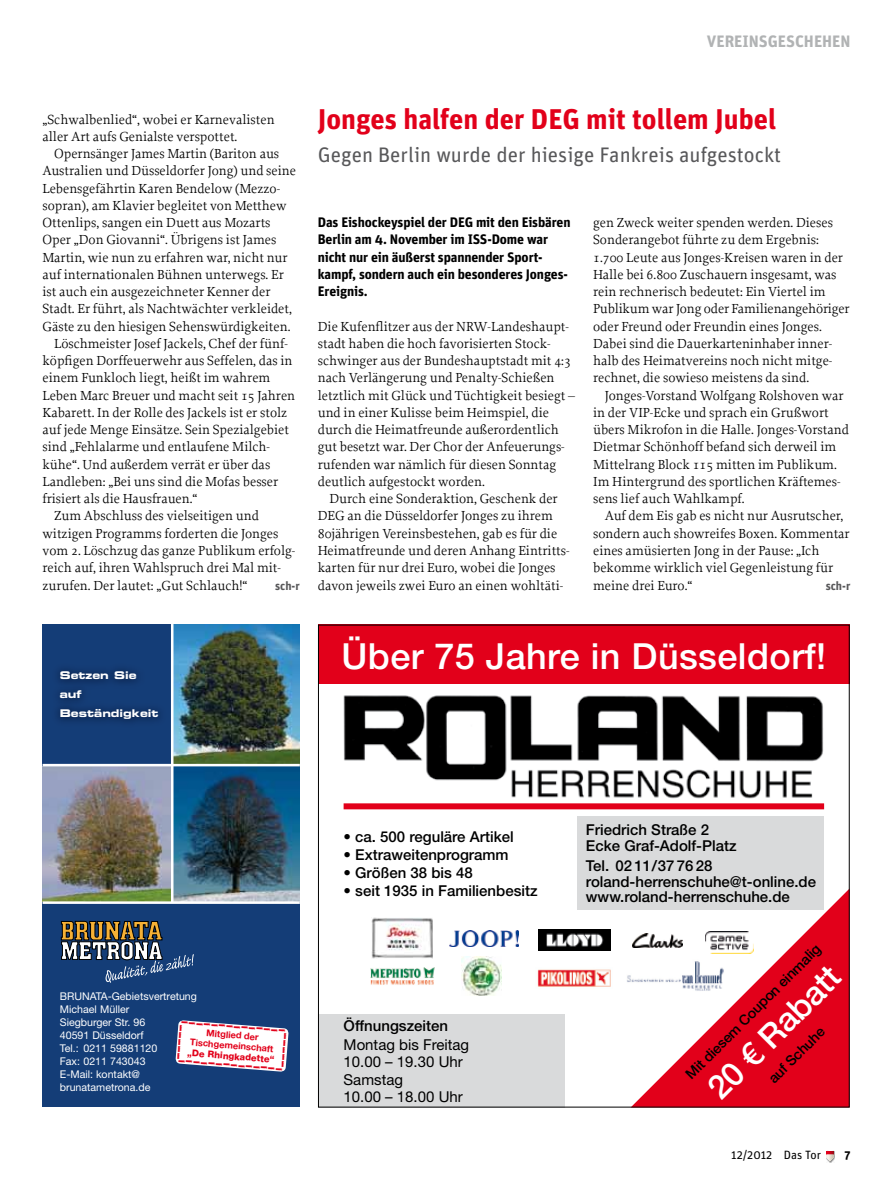
<style>
.page{position:relative;width:893px;height:1191px;background:#fff}
.page>*{position:absolute;margin:0;border:0;box-sizing:border-box;transform-origin:0 0}
.t1{font:500 36px "Helvetica Neue";letter-spacing:.015em;color:#fff}
.t2{font:500 33px "Helvetica Neue";color:#fff}
.t3{font:700 28.5px "Unit";color:#e2001a}
.t4{font:21px "Unit";color:#58585a}
.t5{font:17.7px/38.5px "Rubber Stamp Plain";color:#e2001a;scale:1.05 1}
.t6{font:17.7px "Rubber Stamp Plain";color:#e2001a}
.t7{font:700 16.5px "Unit";color:#b1b3b4}
.t8{font:500 15px/15.8px "Helvetica Neue";color:#000}
.t9{font:15px/16.5px "Helvetica Neue";color:#000}
.t10{font:500 14.25px "Helvetica Neue";color:#000}
.t11{font:13.8px/17.2px "Proforma";color:#000}
.t12{font:700 13.8px/17.2px "Unit";letter-spacing:-.01em;color:#000}
.t13{font:12px "Unit";color:#000}
.t14{font:700 12px "Unit";color:#58585a}
.t15{font:700 12px "Unit";color:#000}
.t16{font:10.65px/13px "Helvetica Neue LT";color:#fff}
.t17{font:10.65px/19.2px "Eurostile Bold Extended Two";color:#fff}
.t18{font:700 9.3px/10.6px "Helvetica Neue LT";color:#e2001a;text-align:center}
.t19{font:800 9.3px "Helvetica Neue LT";color:#e2001a}
</style>
<div class="page">
<svg style="left:826px;top:1150px;width:9px;height:12px"></svg>
<img style="left:173px;top:624px;width:127px;height:140px">
<img style="left:43px;top:766px;width:257px;height:135px">
<div style="left:43px;top:624px;width:129px;height:141px;background:#143d77"></div>
<hr style="left:43px;top:764px;width:257px;height:2px;background:#fff">
<hr style="left:171px;top:624px;width:2px;height:278px;background:#fff">
<div style="left:43px;top:902px;width:257px;height:204px;background:#143d77"></div>
<hr style="left:43px;top:901px;width:257px;height:3px;background:#fff">
<svg style="left:60px;top:920px;width:134px;height:62px"></svg>
<svg style="left:175px;top:1020px;width:114px;height:52px"></svg>
<div style="left:577px;top:816px;width:247px;height:93px;background:#d9dadb"></div>
<div style="left:318px;top:1014px;width:247px;height:93px;background:#d9dadb"></div>
<svg style="left:631px;top:890px;width:217px;height:215px;fill:#e2001a"></svg>
<img style="left:538px;top:929px;width:73px;height:21px">
<div style="left:628px;top:930px;width:56px;height:20px;background:linear-gradient(to right,#f9f9f9,#fff)"></div>
<img style="left:633px;top:933px;width:50px;height:14px">
<img style="left:371px;top:968px;width:64px;height:17px">
<img style="left:461px;top:956px;width:40px;height:39px">
<img style="left:537px;top:969px;width:74px;height:18px">
<img style="left:371px;top:917px;width:62px;height:41px">
<div style="left:624px;top:959px;width:102px;height:36px;background:#fff"></div>
<img style="left:627px;top:961px;width:97px;height:30px">
<img style="left:343px;top:695px;width:481px;height:104px">
<div style="left:344px;top:803px;width:480px;height:6px;background:#e2001a"></div>
<div style="left:318px;top:624px;width:532px;height:60px;background:#e2001a"></div>
<img style="left:450px;top:930px;width:69px;height:16px">
<img style="left:705px;top:932px;width:49px;height:21px">
<p class="t7" style="left:707px;top:31px;width:107px">Vereinsgeschehe</p>
<p class="t7" style="left:840px;top:31px;width:12px">n</p>
<p class="t11" style="left:43px;top:110px;width:234px">„Schwalbenlied“, wobei er Karnevalisten aller Art aufs Genialste verspottet.</p>
<p class="t11" style="left:54px;top:145px;width:226px">Opernsänger James Martin (Bariton aus</p>
<p class="t11" style="left:43px;top:162px;width:255px">Australien und Düsseldorfer Jong) und seine</p>
<p class="t11" style="left:43px;top:179px;width:239px">Lebensgefährtin Karen Bendelow (Mezzo-</p>
<p class="t11" style="left:43px;top:196px;width:245px">sopran), am Klavier begleitet von Metthew</p>
<p class="t11" style="left:43px;top:214px;width:230px">Ottenlips, sangen ein Duett aus Mozarts</p>
<p class="t11" style="left:43px;top:231px;width:235px">Oper „Don Giovanni“. Übrigens ist James</p>
<p class="t11" style="left:43px;top:248px;width:247px">Martin, wie nun zu erfahren war, nicht nur</p>
<p class="t11" style="left:43px;top:265px;width:243px">auf internationalen Bühnen unterwegs. Er</p>
<p class="t11" style="left:43px;top:283px;width:229px">ist auch ein ausgezeichneter Kenner der</p>
<p class="t11" style="left:43px;top:300px;width:251px">Stadt. Er führt, als Nachtwächter verkleidet,</p>
<p class="t11" style="left:43px;top:317px;width:249px">Gäste zu den hiesigen Sehenswürdigkeiten.</p>
<p class="t11" style="left:54px;top:334px;width:235px">Löschmeister Josef Jackels, Chef der fünf-</p>
<p class="t11" style="left:43px;top:352px;width:251px">köpfigen Dorffeuerwehr aus Seffelen, das in</p>
<p class="t11" style="left:43px;top:369px;width:229px">einem Funkloch liegt, heißt im wahrem</p>
<p class="t11" style="left:43px;top:386px;width:254px">Leben Marc Breuer und macht seit 15 Jahren</p>
<p class="t11" style="left:43px;top:403px;width:246px">Kabarett. In der Rolle des Jackels ist er stolz</p>
<p class="t11" style="left:43px;top:421px;width:248px">auf jede Menge Einsätze. Sein Spezialgebiet</p>
<p class="t11" style="left:43px;top:438px;width:228px">sind „Fehlalarme und entlaufene Milch-</p>
<p class="t11" style="left:43px;top:455px;width:229px">kühe“. Und außerdem verrät er über das</p>
<p class="t11" style="left:43px;top:472px;width:237px">Landleben: „Bei uns sind die Mofas besser</p>
<p class="t11" style="left:43px;top:490px;width:157px">frisiert als die Hausfrauen.“</p>
<p class="t11" style="left:54px;top:507px;width:206px">Zum Abschluss des vielseitigen und</p>
<p class="t11" style="left:43px;top:524px;width:237px">witzigen Programms forderten die Jonges</p>
<p class="t11" style="left:43px;top:541px;width:254px">vom 2. Löschzug das ganze Publikum erfolg-</p>
<p class="t11" style="left:43px;top:559px;width:239px">reich auf, ihren Wahlspruch drei Mal mit-</p>
<p class="t11" style="left:43px;top:576px;width:206px">zurufen. Der lautet: „Gut Schlauch!“</p>
<p class="t14" style="left:275px;top:578px;width:26px">sch-r</p>
<p class="t17" style="left:60px;top:665px;width:100px">Setzen Sie auf<br>Beständigkeit</p>
<h3 class="t3" style="left:318px;top:102px;width:460px">Jonges halfen der DEG mit tollem Jubel</h3>
<h3 class="t4" style="left:318px;top:143px;width:465px">Gegen Berlin wurde der hiesige Fankreis aufgestockt</h3>
<p class="t12" style="left:318px;top:213px;width:254px">Das Eishockeyspiel der DEG mit den Eisbären Berlin am 4. November im ISS-Dome war nicht nur ein äußerst spannender Sport&shy;kampf, sondern auch ein besonderes Jonges-Ereignis.</p>
<p class="t11" style="left:318px;top:317px;width:259px">Die Kufenflitzer aus der NRW-Landeshaupt&shy;stadt haben die hoch favorisierten Stock&shy;schwinger aus der Bundeshauptstadt mit 4:3 nach Verlängerung und Penalty-Schießen letztlich mit Glück und Tüchtigkeit besiegt – und in einer Kulisse beim Heimspiel, die durch die Heimatfreunde außerordentlich gut besetzt war. Der Chor der Anfeuerungs&shy;rufenden war nämlich für diesen Sonntag deutlich aufgestockt worden.</p>
<p class="t11" style="left:318px;top:490px;width:253px;text-indent:12px">Durch eine Sonderaktion, Geschenk der DEG an die Düsseldorfer Jonges zu ihrem 80jährigen Vereinsbestehen, gab es für die Heimatfreunde und deren Anhang Eintritts&shy;karten für nur drei Euro, wobei die Jonges davon jeweils zwei Euro an einen wohltäti-</p>
<p class="t11" style="left:593px;top:214px;width:258px">gen Zweck weiter spenden werden. Dieses Sonderangebot führte zu dem Ergebnis:<br>1.700 Leute aus Jonges-Kreisen waren in der Halle bei 6.800 Zuschauern insgesamt, was rein rechnerisch bedeutet: Ein Viertel im Publikum war Jong oder Familienangehöriger oder Freund oder Freundin eines Jonges.<br>Dabei sind die Dauerkarteninhaber inner&shy;halb des Heimatvereins noch nicht mitge&shy;rechnet, die sowieso meistens da sind.</p>
<p class="t11" style="left:593px;top:386px;width:257px;text-indent:12px">Jonges-Vorstand Wolfgang Rolshoven war in der VIP-Ecke und sprach ein Grußwort übers Mikrofon in die Halle. Jonges-Vorstand Dietmar Schönhoff befand sich derweil im Mittelrang Block 115 mitten im Publikum.<br>Im Hintergrund des sportlichen Kräftemes&shy;sens lief auch Wahlkampf.</p>
<p class="t11" style="left:593px;top:507px;width:258px;text-indent:12px">Auf dem Eis gab es nicht nur Ausrutscher, sondern auch showreifes Boxen. Kommentar eines amüsierten Jong in der Pause: „Ich bekomme wirklich viel Gegenleistung für meine drei Euro.“</p>
<p class="t14" style="left:826px;top:578px;width:26px">sch-r</p>
<h1 class="t1" style="left:341px;top:634px;width:486px">Über 75 Jahre in Düsseldorf!</h1>
<p class="t8" style="left:344px;top:828px;width:172px">• ca. 500 reguläre Artikel</p>
<p class="t8" style="left:344px;top:846px;width:167px">• Extraweitenprogramm</p>
<p class="t8" style="left:344px;top:864px;width:131px">• Größen 38 bis 48</p>
<p class="t8" style="left:344px;top:882px;width:195px">• seit 1935 in Familienbesitz</p>
<p class="t8" style="left:586px;top:821px;width:152px">Friedrich Straße 2<br>Ecke Graf-Adolf-Platz</p>
<p class="t8" style="left:586px;top:857px;width:232px">Tel. 02 11/37 76 28 roland-herrenschuhe@t-online.de www.roland-herrenschuhe.de</p>
<p class="t16" style="left:60px;top:989px;width:139px">BRUNATA-Gebietsvertretung<br>Michael Müller<br>Siegburger Str. 96<br>40591 Düsseldorf<br>Tel.: 0211 59881120<br>Fax: 0211 743043<br>E-Mail: kontakt@ brunatametrona.de</p>
<p class="t5" style="left:183px;top:1003px;width:102px;rotate:5deg">-------------- --------------</p>
<p class="t6" style="left:168px;top:1058px;width:37px;rotate:-85deg">-----</p>
<p class="t6" style="left:272px;top:1066px;width:37px;rotate:-85deg">-----</p>
<p class="t18" style="left:191px;top:1026px;width:85px;rotate:4deg">Mitglied der<br>Tischgemeinschaft</p>
<p class="t19" style="left:188px;top:1047px;width:88px;rotate:4deg">„De Rhingkadette“</p>
<p class="t8" style="left:344px;top:1018px;width:106px">Öffnungszeiten</p>
<p class="t9" style="left:344px;top:1036px;width:127px">Montag bis Freitag<br>10.00 – 19.30 Uhr</p>
<p class="t9" style="left:344px;top:1071px;width:121px">Samstag<br>10.00 – 18.00 Uhr</p>
<p class="t10" style="left:682px;top:1070px;width:186px;rotate:-45deg">Mit diesem Coupon einmalig</p>
<h2 class="t2" style="left:699px;top:1079px;width:174px;rotate:-45deg">20 € Rabatt</h2>
<p class="t10" style="left:765px;top:1074px;width:74px;rotate:-45deg">auf Schuhe</p>
<p class="t13" style="left:731px;top:1147px;width:91px">12/2012 Das Tor</p>
<p class="t15" style="left:844px;top:1147px;width:8px">7</p>
</div>
